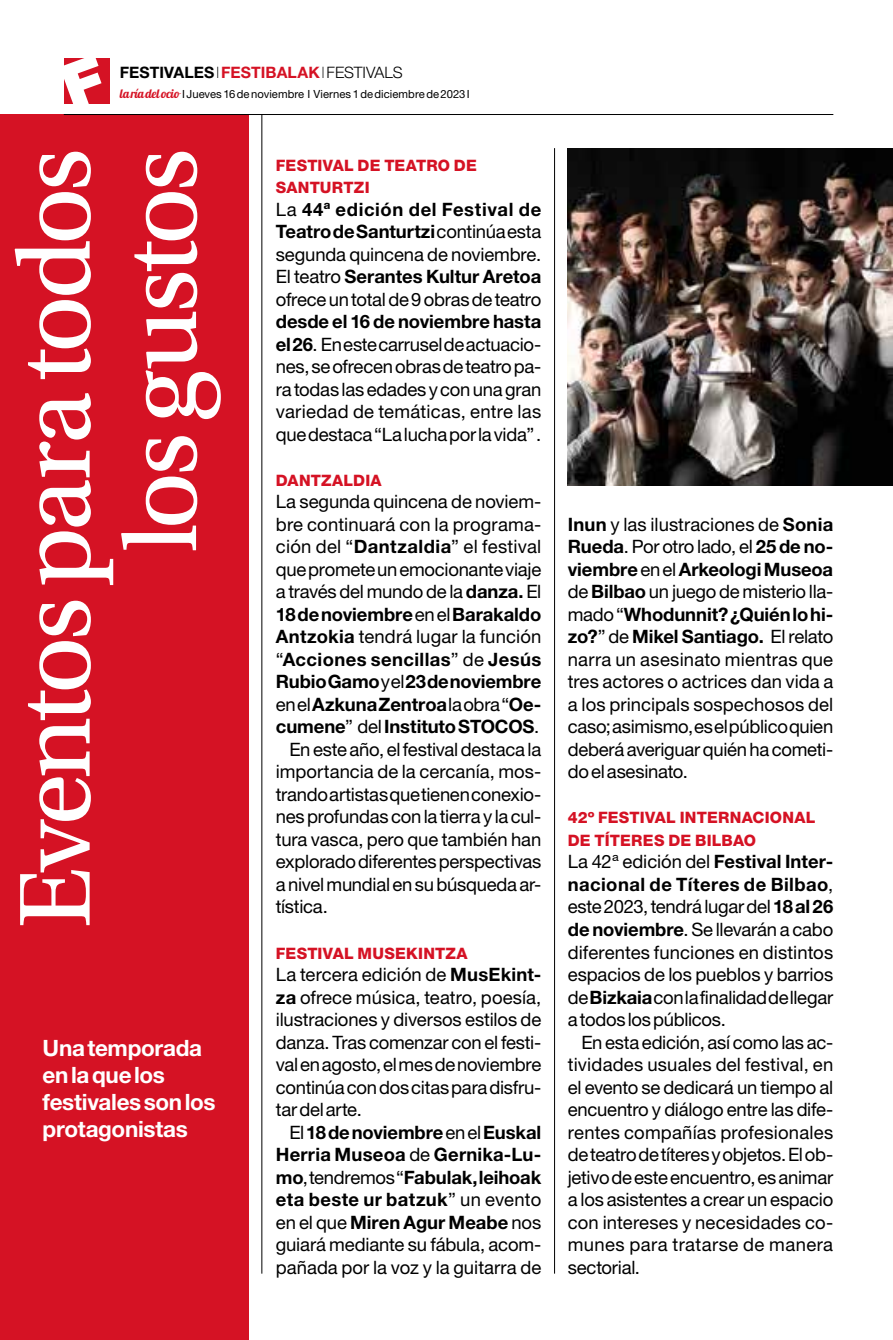
<style>
.page{position:relative;width:893px;height:1340px;background:#fff}
.page>*{position:absolute;margin:0;border:0;box-sizing:border-box;transform-origin:0 0}
.t1{font:106.42px/106.4px "Utopia Std";letter-spacing:-.045em;color:#fff;text-align:right}
.t2{font:700 22.5px/27px "Helvetica Neue LT Std";letter-spacing:-.015em;color:#fff}
.t3{font:18.45px/22.5px "Helvetica Neue LT Std";letter-spacing:-.01em;color:#000;text-align:justify}
.t4{font:700 18.45px "Helvetica Neue LT Std";letter-spacing:-.005em;color:#000}
.t5{font:18.45px "Helvetica Neue LT Std";letter-spacing:.01em;color:#000}
.t6{font:18.45px "Helvetica Neue LT Std";letter-spacing:.015em;color:#000}
.t7{font:700 18.45px "Helvetica Neue LT Std";letter-spacing:.02em;color:#000}
.t8{font:800 15.75px/22.5px "Helvetica Neue LT Std";letter-spacing:.015em;color:#d51224}
.t9{font:700 15.75px "Helvetica Neue LT Std";letter-spacing:.005em;color:#000}
.t10{font:11.25px "Helvetica Neue LT Std";letter-spacing:.005em;color:#000}
.s1{font-weight:100}
.s2{color:#d51224}
.s3{font-weight:300}
.s4{font-family:"Lobster 1.4";font-size:12.38px;color:#d51224}
.s5{font-weight:700}
.s6{font-weight:400}
</style>
<div class="page">
<div style="left:0;top:115px;width:248px;height:1224px;background:#d51224"></div>
<hr style="left:64px;top:114px;width:769px;height:1px;background:#000">
<hr style="left:261px;top:114px;width:1px;height:1159px;background:#000">
<hr style="left:554px;top:148px;width:1px;height:1125px;background:#000">
<img style="left:568px;top:148px;width:324px;height:338px">
<div style="left:64px;top:58px;width:46px;height:46px;background:#d51224"></div>
<p class="t9" style="left:120px;top:62px;width:284px">FESTIVALES <span class="s1">I</span><span class="s2">FESTIBALAK</span><span class="s1">I</span><span class="s3">FESTIVALS</span></p>
<p class="t10" style="left:120px;top:87px;width:351px"><span class="s4">la ría del ocio</span> I Jueves 16 de noviembre I Viernes 1 de diciembre de 2023 I</p>
<h1 class="t1" style="left:4px;top:928px;width:782px;rotate:-90deg">Eventos para todos los gustos</h1>
<p class="t2" style="left:43px;top:1034px;width:174px">Una temporada en la que los festivales son los protagonistas</p>
<p class="t8" style="left:276px;top:154px;width:203px">FESTIVAL DE TEATRO DE<br>SANTURTZI</p>
<p class="t3" style="left:276px;top:197px;width:267px">La <span class="s5">44ª edición del Festival de Teatro de Santurtzi</span>continúa esta segunda quincena de noviembre.<br>El teatro <span class="s5">Serantes Kultur Aretoa </span>ofrece un total de 9 obras de teatro</p>
<p class="t3" style="left:276px;top:310px;width:267px"><span class="s5">desde el 16 de noviembre hasta el 26</span>. En este carrusel de actuacio&shy;nes, se ofrecen obras de teatro pa&shy;ra todas las edades y con una gran variedad de temáticas, entre las que destaca “La lucha por la vida” .</p>
<p class="t8" style="left:276px;top:469px;width:107px">DANTZALDIA</p>
<p class="t3" style="left:276px;top:490px;width:267px">La segunda quincena de noviem-</p>
<p class="t5" style="left:276px;top:513px;width:267px">bre continuará con la programa-</p>
<p class="t6" style="left:276px;top:535px;width:267px">ción del “<span class="s5">Dantzaldia</span>” el festival</p>
<p class="t3" style="left:276px;top:558px;width:267px">que promete un emocionante viaje</p>
<p class="t3" style="left:276px;top:580px;width:267px">a través del mundo de la <span class="s5">danza.</span> El</p>
<p class="t4" style="left:276px;top:603px;width:267px">18 de noviembre <span class="s6">en el</span> Barakaldo</p>
<p class="t5" style="left:276px;top:626px;width:267px"><span class="s5">Antzokia</span> tendrá lugar la función</p>
<p class="t7" style="left:276px;top:648px;width:267px"><span class="s6">“</span>Acciones sencillas<span class="s6">” de</span> Jesús</p>
<p class="t4" style="left:276px;top:670px;width:267px">Rubio Gamo <span class="s6">y el</span> 23 de noviembre</p>
<p class="t4" style="left:276px;top:693px;width:267px"><span class="s6">en el</span> Azkuna Zentroa <span class="s6">la obra “</span>Oe-</p>
<p class="t4" style="left:276px;top:715px;width:265px">cumene<span class="s6">” del</span> Instituto STOCOS<span class="s6">.</span></p>
<p class="t3" style="left:289px;top:738px;width:253px">En este año, el festival destaca la</p>
<p class="t3" style="left:276px;top:760px;width:267px">importancia de la cercanía, mos-</p>
<p class="t3" style="left:276px;top:782px;width:267px">trando artistas que tienen conexio-</p>
<p class="t3" style="left:276px;top:805px;width:267px">nes profundas con la tierra y la cul-</p>
<p class="t3" style="left:276px;top:827px;width:267px">tura vasca, pero que también han</p>
<p class="t3" style="left:276px;top:850px;width:267px">explorado diferentes perspectivas</p>
<p class="t3" style="left:276px;top:873px;width:267px">a nivel mundial en su búsqueda ar-</p>
<p class="t3" style="left:276px;top:895px;width:53px">tística.</p>
<p class="t8" style="left:276px;top:941px;width:193px">FESTIVAL MUSEKINTZA</p>
<p class="t3" style="left:276px;top:962px;width:267px">La tercera edición de <span class="s5">MusEkint&shy;za</span> ofrece música, teatro, poesía, ilustraciones y diversos estilos de danza. Tras comenzar con el festi&shy;val en agosto, el mes de noviembre continúa con dos citas para disfru&shy;tar del arte.</p>
<p class="t3" style="left:276px;top:1120px;width:267px;text-indent:14px">El <span class="s5">18 de noviembre</span> en el <span class="s5">Euskal Herria Museoa</span> de <span class="s5">Gernika-Lu&shy;mo</span>, tendremos “<span class="s5">Fabulak, leihoak eta beste ur batzuk</span>” un evento en el que <span class="s5">Miren Agur Meabe</span> nos guiará mediante su fábula, acom&shy;pañada por la voz y la guitarra de</p>
<p class="t3" style="left:568px;top:512px;width:267px"><span class="s5">Inun</span> y las ilustraciones de <span class="s5">Sonia Rueda</span>. Por otro lado, el <span class="s5">25 de no&shy;viembre</span> en el <span class="s5">Arkeologi Museoa </span>de <span class="s5">Bilbao</span> un juego de misterio lla&shy;mado “<span class="s5">Whodunnit? ¿Quién lo hi&shy;zo?</span>” de <span class="s5">Mikel Santiago.</span> El relato narra un asesinato mientras que tres actores o actrices dan vida a a los principals sospechosos del caso; asimismo, es el público quien deberá averiguar quién ha cometi&shy;do el asesinato.</p>
<p class="t8" style="left:568px;top:806px;width:249px">42º FESTIVAL INTERNACIONAL<br>DE TÍTERES DE BILBAO</p>
<p class="t3" style="left:568px;top:850px;width:267px">La 42ª edición del <span class="s5">Festival Inter&shy;nacional de Títeres de Bilbao</span>, este 2023, tendrá lugar del <span class="s5">18 al 26 de noviembre</span>. Se llevarán a cabo diferentes funciones en distintos espacios de los pueblos y barrios de <span class="s5">Bizkaia</span> con la finalidad de llegar a todos los públicos.</p>
<p class="t3" style="left:568px;top:1030px;width:267px;text-indent:14px">En esta edición, así como las ac&shy;tividades usuales del festival, en el evento se dedicará un tiempo al encuentro y diálogo entre las dife&shy;rentes compañías profesionales de teatro de títeres y objetos. El ob&shy;jetivo de este encuentro, es animar a los asistentes a crear un espacio con intereses y necesidades co&shy;munes para tratarse de manera sectorial.</p>
</div>
